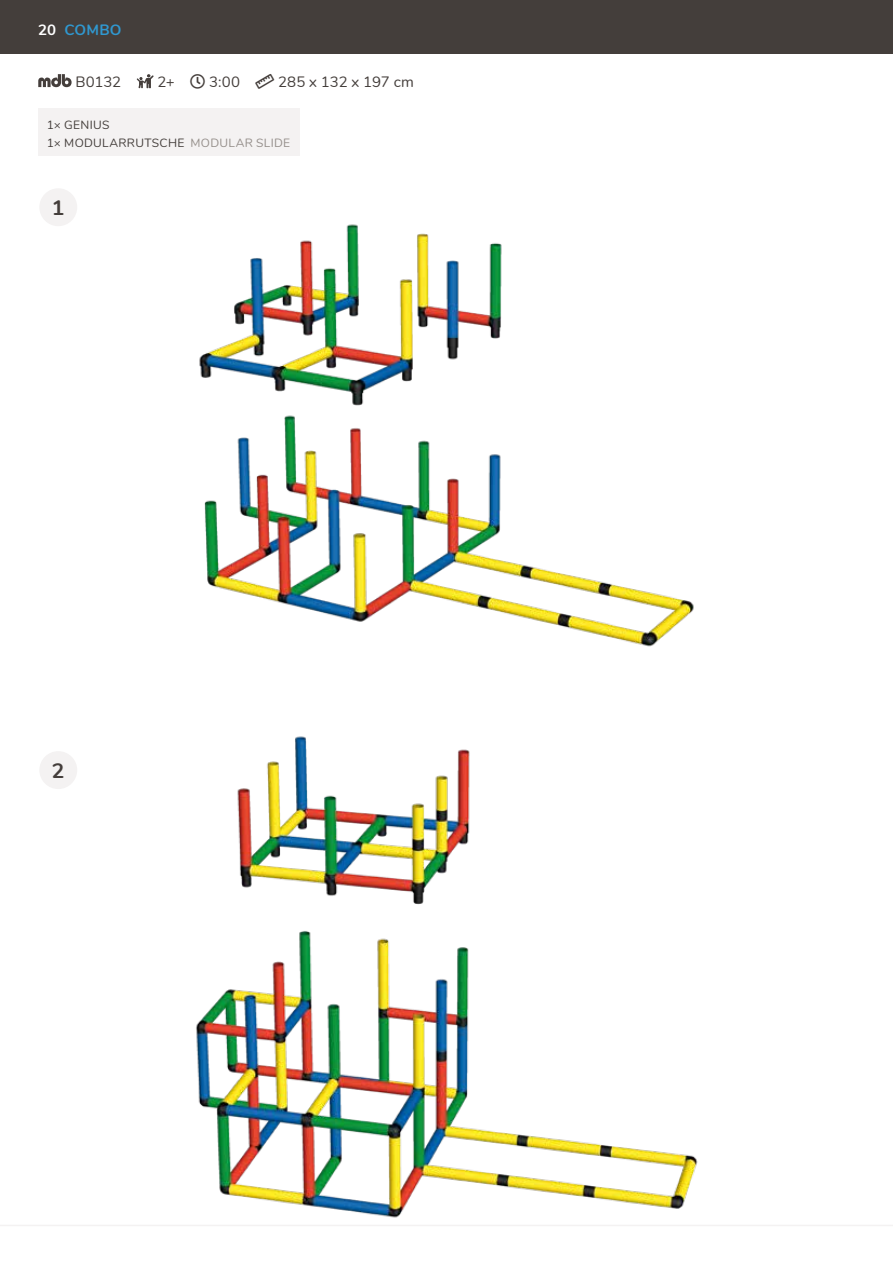
<style>
.page{position:relative;width:893px;height:1263px;background:#fff}
.page>*{position:absolute;margin:0;border:0;box-sizing:border-box;transform-origin:0 0}
.t1{font:700 21px "Nunito";color:#443e3b}
.t2{font:15px "Nunito";color:#443e3b}
.t3{font:700 15px "Nunito";letter-spacing:.01em;color:#3098d0}
.t4{font:12px/18.6px "Nunito";letter-spacing:.025em;color:#443e3b}
.s1{color:#fff}
.s2{color:#958f8b}
</style>
<div class="page">
<hr style="left:0;top:1225px;width:893px;height:1px;background:#f4f2f2">
<img style="left:196px;top:736px;width:502px;height:482px">
<img style="left:199px;top:224px;width:495px;height:423px">
<div style="left:0;top:0;width:893px;height:54px;background:#443e3b"></div>
<div style="left:39px;top:188px;width:38px;height:38px;background:#f4f2f2;border-radius:50%"></div>
<div style="left:39px;top:751px;width:38px;height:38px;background:#f4f2f2;border-radius:50%"></div>
<div style="left:38px;top:108px;width:262px;height:48px;background:#f4f2f2"></div>
<svg style="left:38px;top:74px;width:34px;height:13px"></svg>
<svg style="left:137px;top:74px;width:17px;height:14px"></svg>
<p class="t3" style="left:38px;top:18px;width:85px"><span class="s1">20</span> COMBO</p>
<p class="t2" style="left:75px;top:71px;width:47px">B0132</p>
<p class="t2" style="left:157px;top:71px;width:19px">2+</p>
<p class="t2" style="left:209px;top:71px;width:33px">3:00</p>
<p class="t2" style="left:278px;top:71px;width:137px">285 x 132 x 197 cm</p>
<p class="t4" style="left:47px;top:115px;width:245px">1× GENIUS<br>1× MODULARRUTSCHE <span class="s2">MODULAR SLIDE</span></p>
<h1 class="t1" style="left:52px;top:192px;width:14px">1</h1>
<h1 class="t1" style="left:52px;top:755px;width:14px">2</h1>
</div>
